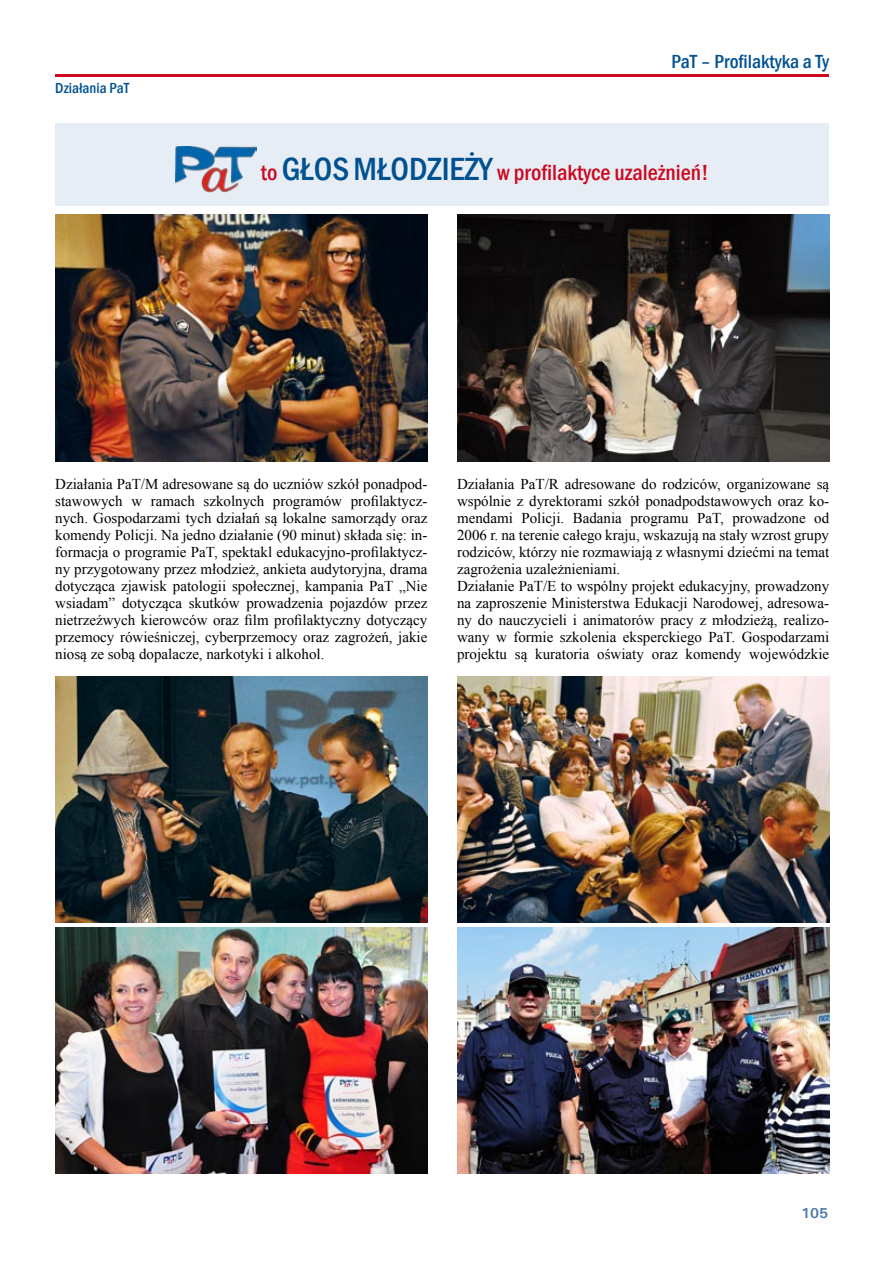
<style>
.page{position:relative;width:893px;height:1263px;background:#fff}
.page>*{position:absolute;margin:0;border:0;box-sizing:border-box;transform-origin:0 0}
.t1{font:500 condensed 22.5px "Franklin Gothic";color:#cd071e}
.t2{font:500 condensed 19.5px "Franklin Gothic";color:#005191}
.t3{font:15px/17px "Times New Roman";color:#000;text-align:justify}
.t4{font:500 condensed 15px "Franklin Gothic";color:#005191}
.t5{font:700 14.4px "Univers";color:#4b79ae}
.s1{font-size:33px;color:#005191}
</style>
<div class="page">
<hr style="left:55px;top:74px;width:774px;height:3px;background:#cd071e">
<div style="left:55px;top:123px;width:774px;height:83px;background:#e6edf5"></div>
<img style="left:176px;top:146px;width:81px;height:47px">
<img style="left:55px;top:676px;width:372px;height:247px">
<img style="left:55px;top:927px;width:372px;height:247px">
<img style="left:457px;top:927px;width:372px;height:247px">
<img style="left:457px;top:215px;width:372px;height:246px">
<img style="left:55px;top:215px;width:372px;height:246px">
<img style="left:457px;top:676px;width:372px;height:247px">
<p class="t4" style="left:55px;top:78px;width:76px">Działania PaT</p>
<h2 class="t2" style="left:671px;top:48px;width:159px">PaT – Profilaktyka a Ty</h2>
<h1 class="t1" style="left:261px;top:158px;width:449px">to <span class="s1">głos młodzieży</span> w profilaktyce uzależnień!</h1>
<p class="t3" style="left:55px;top:475px;width:374px">Działania PaT/M adresowane są do uczniów szkół ponadpod&shy;stawowych w ramach szkolnych programów profilaktycz&shy;nych. Gospodarzami tych działań są lokalne samorządy oraz komendy Policji. Na jedno działanie (90 minut) składa się: in&shy;formacja o programie PaT, spektakl edukacyjno-profilaktycz&shy;ny przygotowany przez młodzież, ankieta audytoryjna, drama dotycząca zjawisk patologii społecznej, kampania PaT „Nie wsiadam” dotycząca skutków prowadzenia pojazdów przez nietrzeźwych kierowców oraz film profilaktyczny dotyczący przemocy rówieśniczej, cyberprzemocy oraz zagrożeń, jakie niosą ze sobą dopalacze, narkotyki i alkohol.</p>
<p class="t3" style="left:457px;top:475px;width:374px;text-align:left">Działania PaT/R adresowane do rodziców, organizowane są wspólnie z dyrektorami szkół ponadpodstawowych oraz ko&shy;mendami Policji. Badania programu PaT, prowadzone od 2006 r. na terenie całego kraju, wskazują na stały wzrost grupy rodziców, którzy nie rozmawiają z własnymi dziećmi na temat zagrożenia uzależnieniami.<br>Działanie PaT/E to wspólny projekt edukacyjny, prowadzony na zaproszenie Ministerstwa Edukacji Narodowej, adresowa&shy;ny do nauczycieli i animatorów pracy z młodzieżą, realizo&shy;wany w formie szkolenia eksperckiego PaT. Gospodarzami projektu są kuratoria oświaty oraz komendy wojewódzkie</p>
<p class="t5" style="left:801px;top:1204px;width:29px">105</p>
</div>
